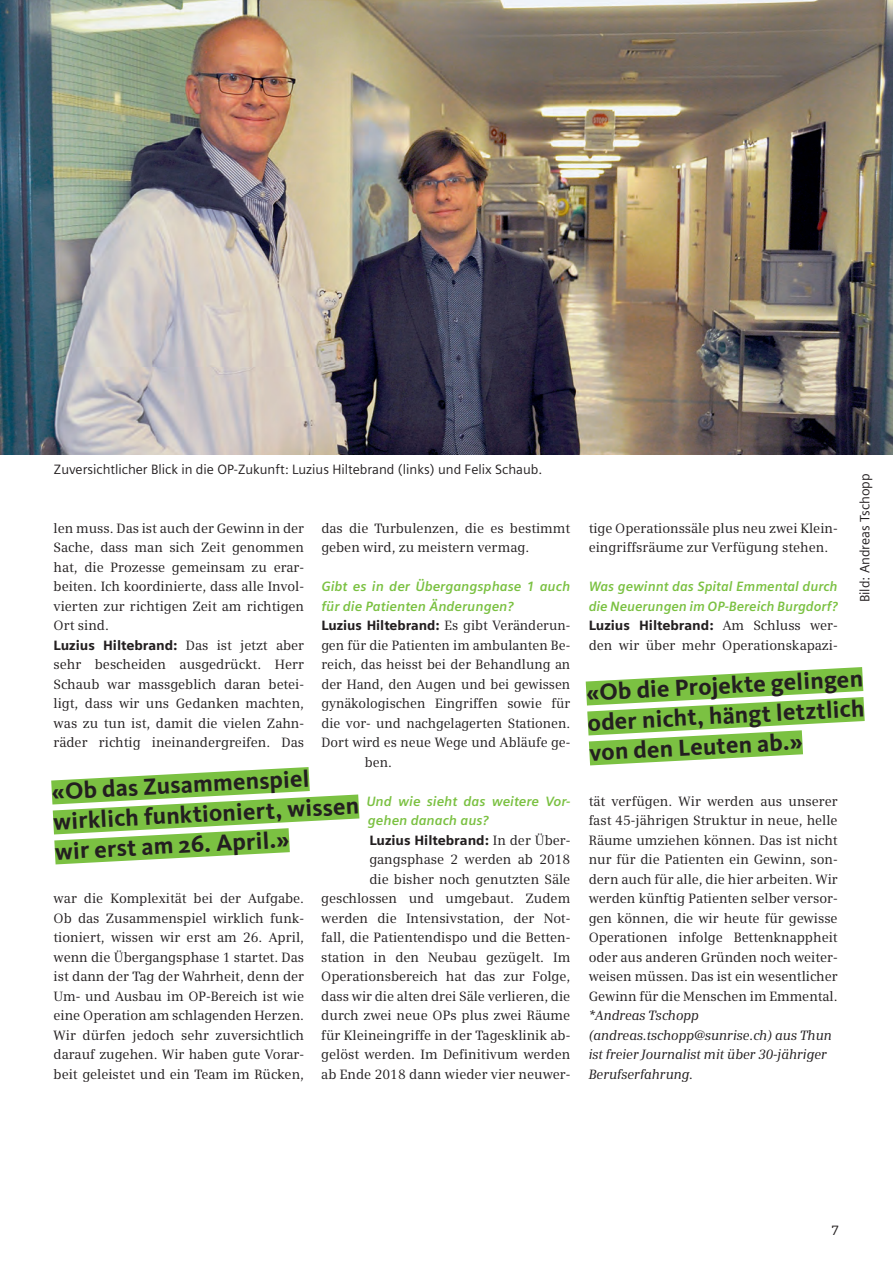
<style>
.page{position:relative;width:893px;height:1263px;background:#fff}
.page>*{position:absolute;margin:0;border:0;box-sizing:border-box;transform-origin:0 0}
.t1{font:700 24px/30px "Kievit OT";color:#231f20}
.t2{font:13.5px/19.5px "Siemens Serif";letter-spacing:-.005em;color:#231f20;text-align:justify}
.t3{font:italic 700 13.5px/19.5px "Siemens Sans";letter-spacing:-.005em;color:#7bc142}
.t4{font:italic 13.5px/19.5px "Siemens Serif";letter-spacing:-.005em;color:#231f20}
.t5{font:13.5px "Siemens Sans";color:#231f20}
.t6{font:900 13.5px "Siemens Sans";letter-spacing:-.005em;color:#231f20}
.t7{font:13.5px "Siemens Slab";color:#231f20}
.s1{font-weight:900;font-style:normal;color:#231f20}
.s2{font-family:"Siemens Serif";font-weight:400;font-style:normal;color:#231f20}
.s3{font-family:"Siemens Serif";font-weight:400}
</style>
<div class="page">
<img style="left:0;top:0;width:893px;height:455px">
<svg style="left:51px;top:767px;width:309px;height:98px"></svg>
<svg style="left:585px;top:667px;width:280px;height:99px"></svg>
<p class="t5" style="left:54px;top:462px;width:490px">Zuversichtlicher Blick in die OP-Zukunft: Luzius Hiltebrand (links) und Felix Schaub.</p>
<p class="t2" style="left:321px;top:518px;width:251px">das die Turbulenzen, die es bestimmt geben wird, zu meistern vermag.</p>
<p class="t3" style="left:321px;top:577px;width:251px">Gibt es in der Übergangsphase 1 auch für die Patienten Änderungen?<br><span class="s1">Luzius Hiltebrand:</span> <span class="s2">Es gibt Veränderun-</span></p>
<p class="t2" style="left:321px;top:636px;width:251px">gen für die Patienten im ambulanten Be-</p>
<p class="t2" style="left:321px;top:655px;width:251px">reich, das heisst bei der Behandlung an</p>
<p class="t2" style="left:321px;top:675px;width:251px">der Hand, den Augen und bei gewissen</p>
<p class="t2" style="left:321px;top:694px;width:251px">gynäkologischen Eingriffen sowie für</p>
<p class="t2" style="left:321px;top:714px;width:251px">die vor- und nachgelagerten Stationen.</p>
<p class="t2" style="left:321px;top:733px;width:251px">Dort wird es neue Wege und Abläufe ge-</p>
<p class="t2" style="left:365px;top:753px;width:29px">ben.</p>
<p class="t3" style="left:366px;top:791px;width:206px">Und wie sieht das weitere Vor&shy;gehen danach aus?<br><span class="s1">Luzius Hiltebrand:</span> <span class="s2">In der Über-</span></p>
<p class="t2" style="left:321px;top:850px;width:251px;text-align:right">gangsphase 2 werden ab 2018<br>die bisher noch genutzten Säle geschlossen und umgebaut. Zudem werden die Intensivstation, der Not&shy;fall, die Patientendispo und die Betten&shy;station in den Neubau gezügelt. Im Operationsbereich hat das zur Folge, dass wir die alten drei Säle verlieren, die durch zwei neue OPs plus zwei Räume für Kleineingriffe in der Tagesklinik ab&shy;gelöst werden. Im Definitivum werden ab Ende 2018 dann wieder vier neuwer-</p>
<p class="t2" style="left:54px;top:519px;width:252px">len muss. Das ist auch der Gewinn in der Sache, dass man sich Zeit genommen hat, die Prozesse gemeinsam zu erar&shy;beiten. Ich koordinierte, dass alle Invol&shy;vierten zur richtigen Zeit am richtigen Ort sind.</p>
<p class="t6" style="left:54px;top:637px;width:252px">Luzius Hiltebrand: <span class="s3">Das ist jetzt aber</span></p>
<p class="t2" style="left:54px;top:655px;width:252px">sehr bescheiden ausgedrückt. Herr Schaub war massgeblich daran betei&shy;ligt, dass wir uns Gedanken machten, was zu tun ist, damit die vielen Zahn&shy;räder richtig ineinandergreifen. Das</p>
<h1 class="t1" style="left:51px;top:777px;width:308px;rotate:-3deg">«Ob das Zusammenspiel wirklich funktioniert, wissen wir erst am 26. April.»</h1>
<p class="t2" style="left:54px;top:889px;width:252px">war die Komplexität bei der Aufgabe.<br>Ob das Zusammenspiel wirklich funk&shy;tioniert, wissen wir erst am 26. April, wenn die Übergangsphase 1 startet. Das ist dann der Tag der Wahrheit, denn der Um- und Ausbau im OP-Bereich ist wie eine Operation am schlagenden Herzen.<br>Wir dürfen jedoch sehr zuversichtlich darauf zugehen. Wir haben gute Vorar&shy;beit geleistet und ein Team im Rücken,</p>
<p class="t2" style="left:589px;top:519px;width:251px">tige Operationssäle plus neu zwei Klein&shy;eingriffsräume zur Verfügung stehen.</p>
<p class="t3" style="left:589px;top:577px;width:251px;text-align:justify">Was gewinnt das Spital Emmental durch die Neuerungen im OP-Bereich Burgdorf?<br><span class="s1">Luzius Hiltebrand:</span> <span class="s2">Am Schluss wer-</span></p>
<p class="t2" style="left:589px;top:636px;width:251px">den wir über mehr Operationskapazi-</p>
<p class="t5" style="left:857px;top:602px;width:130px;rotate:-90deg">Bild: Andreas Tschopp</p>
<h1 class="t1" style="left:585px;top:678px;width:278px;text-align:justify;rotate:-3deg">«Ob die Projekte gelingen oder nicht, hängt letztlich von den Leuten ab.»</h1>
<p class="t2" style="left:589px;top:792px;width:251px">tät verfügen. Wir werden aus unserer fast 45-jährigen Struktur in neue, helle Räume umziehen können. Das ist nicht nur für die Patienten ein Gewinn, son&shy;dern auch für alle, die hier arbeiten. Wir werden künftig Patienten selber versor&shy;gen können, die wir heute für gewisse Operationen infolge Bettenknappheit oder aus anderen Gründen noch weiter&shy;weisen müssen. Das ist ein wesentlicher Gewinn für die Menschen im Emmental.</p>
<p class="t4" style="left:589px;top:1006px;width:245px">*Andreas Tschopp (andreas.tschopp@sunrise.ch) aus Thun ist freier Journalist mit über 30-jähriger<br>Berufserfahrung.</p>
<p class="t7" style="left:832px;top:1223px;width:9px">7</p>
</div>
